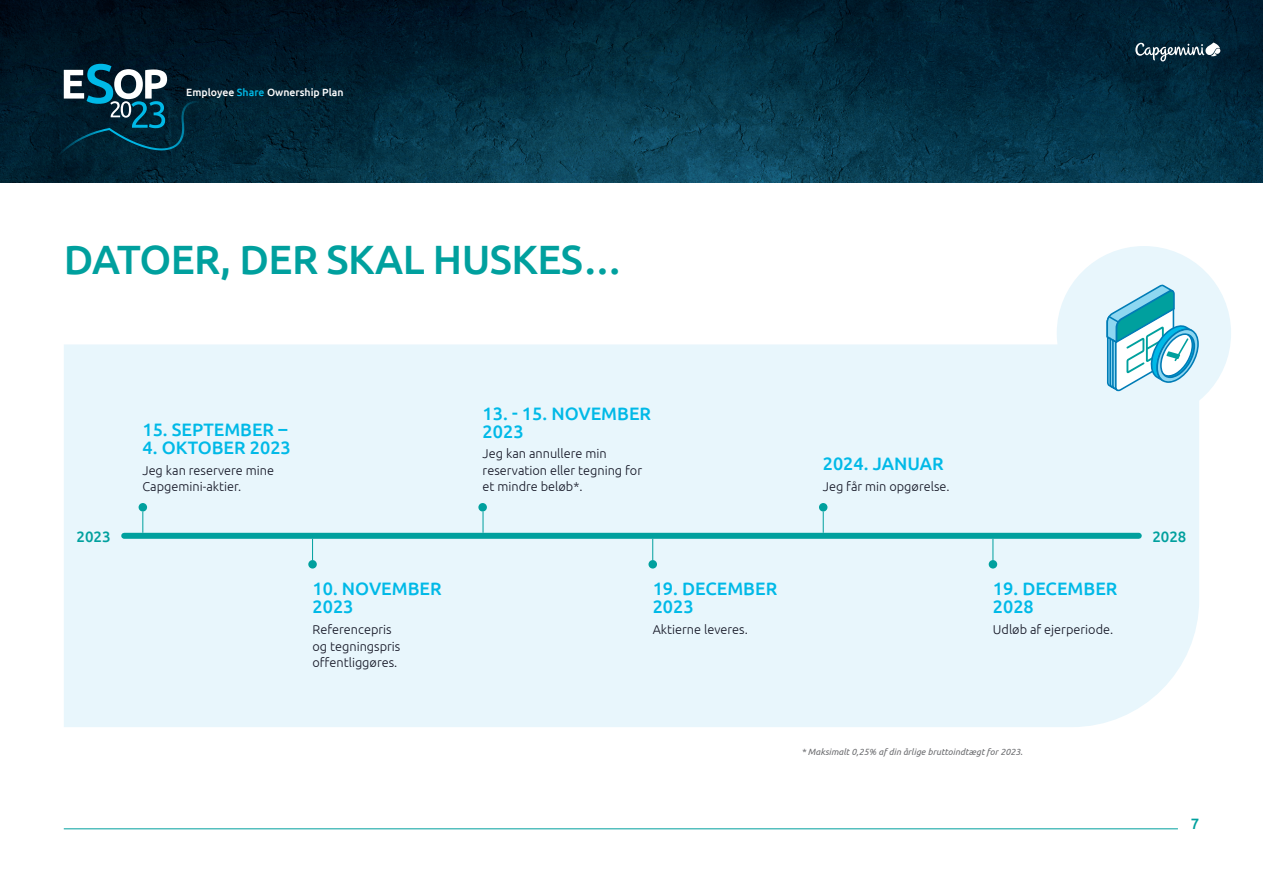
<style>
.page{position:relative;width:1263px;height:893px;background:#fff}
.page>*{position:absolute;margin:0;border:0;box-sizing:border-box;transform-origin:0 0}
.t1{font:500 40.95px "Ubuntu";letter-spacing:-.015em;color:#00a09e}
.t2{font:500 18px/18px "Ubuntu";color:#00b9e7}
.t3{font:500 15px "Ubuntu";color:#00a09e}
.t4{font:300 12.75px/16.5px "Ubuntu";color:#121423}
.t5{font:500 10.5px "Ubuntu";color:#fff}
.t6{font:italic 9px "Ubuntu";color:#6c6d70}
.s1{color:#00b9e7}
</style>
<div class="page">
<img style="left:0;top:0;width:1263px;height:182px">
<div style="left:64px;top:344px;width:1135px;height:383px;background:#e8f6fc"></div>
<div style="left:1057px;top:246px;width:174px;height:174px;background:#e8f6fc;border-radius:50%"></div>
<div style="left:124px;top:533px;width:1015px;height:6px;background:#00a09e"></div>
<svg style="left:48px;top:64px;width:147px;height:103px;background:#173d4d"></svg>
<svg style="left:483px;top:511px;width:1px;height:22px"></svg>
<svg style="left:823px;top:511px;width:1px;height:22px"></svg>
<svg style="left:142px;top:511px;width:1px;height:22px"></svg>
<svg style="left:652px;top:539px;width:1px;height:21px"></svg>
<svg style="left:992px;top:539px;width:1px;height:21px"></svg>
<svg style="left:312px;top:539px;width:1px;height:21px"></svg>
<div style="left:139px;top:503px;width:8px;height:8px;background:#00a09e;border-radius:50%"></div>
<div style="left:308px;top:560px;width:9px;height:9px;background:#00a09e;border-radius:50%"></div>
<div style="left:478px;top:503px;width:9px;height:8px;background:#00a09e;border-radius:50%"></div>
<div style="left:648px;top:560px;width:9px;height:9px;background:#00a09e;border-radius:50%"></div>
<div style="left:819px;top:503px;width:8px;height:8px;background:#00a09e;border-radius:50%"></div>
<div style="left:989px;top:560px;width:8px;height:9px;background:#00a09e;border-radius:50%"></div>
<svg style="left:1106px;top:284px;width:93px;height:107px"></svg>
<svg style="left:1135px;top:43px;width:85px;height:18px"></svg>
<hr style="left:64px;top:828px;width:1114px;height:1px;background:#00a09e">
<p class="t5" style="left:186px;top:86px;width:159px">Employee <span class="s1">Share</span> Ownership Plan</p>
<p class="t1" style="left:64px;top:234px;width:561px">DATOER, DER SKAL HUSKES…</p>
<p class="t2" style="left:142px;top:420px;width:146px">15. SEPTEMBER –</p>
<p class="t2" style="left:142px;top:438px;width:150px">4. OKTOBER 2023</p>
<p class="t4" style="left:142px;top:462px;width:133px">Jeg kan reservere mine<br>Capgemini-aktier.</p>
<p class="t2" style="left:483px;top:404px;width:170px">13. - 15. NOVEMBER<br>2023</p>
<p class="t4" style="left:483px;top:445px;width:161px">Jeg kan annullere min reservation eller tegning for et mindre beløb*.</p>
<p class="t2" style="left:823px;top:454px;width:122px">2024. JANUAR</p>
<p class="t4" style="left:823px;top:478px;width:128px">Jeg får min opgørelse.</p>
<p class="t3" style="left:76px;top:527px;width:36px">2023</p>
<p class="t3" style="left:1152px;top:527px;width:36px">2028</p>
<p class="t2" style="left:313px;top:579px;width:131px">10. NOVEMBER<br>2023</p>
<p class="t4" style="left:313px;top:621px;width:89px">Referencepris og tegningspris offentliggøres.</p>
<p class="t2" style="left:653px;top:579px;width:126px">19. DECEMBER<br>2023</p>
<p class="t4" style="left:653px;top:621px;width:97px">Aktierne leveres.</p>
<p class="t2" style="left:993px;top:579px;width:126px">19. DECEMBER<br>2028</p>
<p class="t4" style="left:993px;top:621px;width:122px">Udløb af ejerperiode.</p>
<p class="t6" style="left:801px;top:746px;width:223px">* Maksimalt 0,25% af din årlige bruttoindtægt for 2023.</p>
<p class="t3" style="left:1191px;top:814px;width:10px">7</p>
</div>
